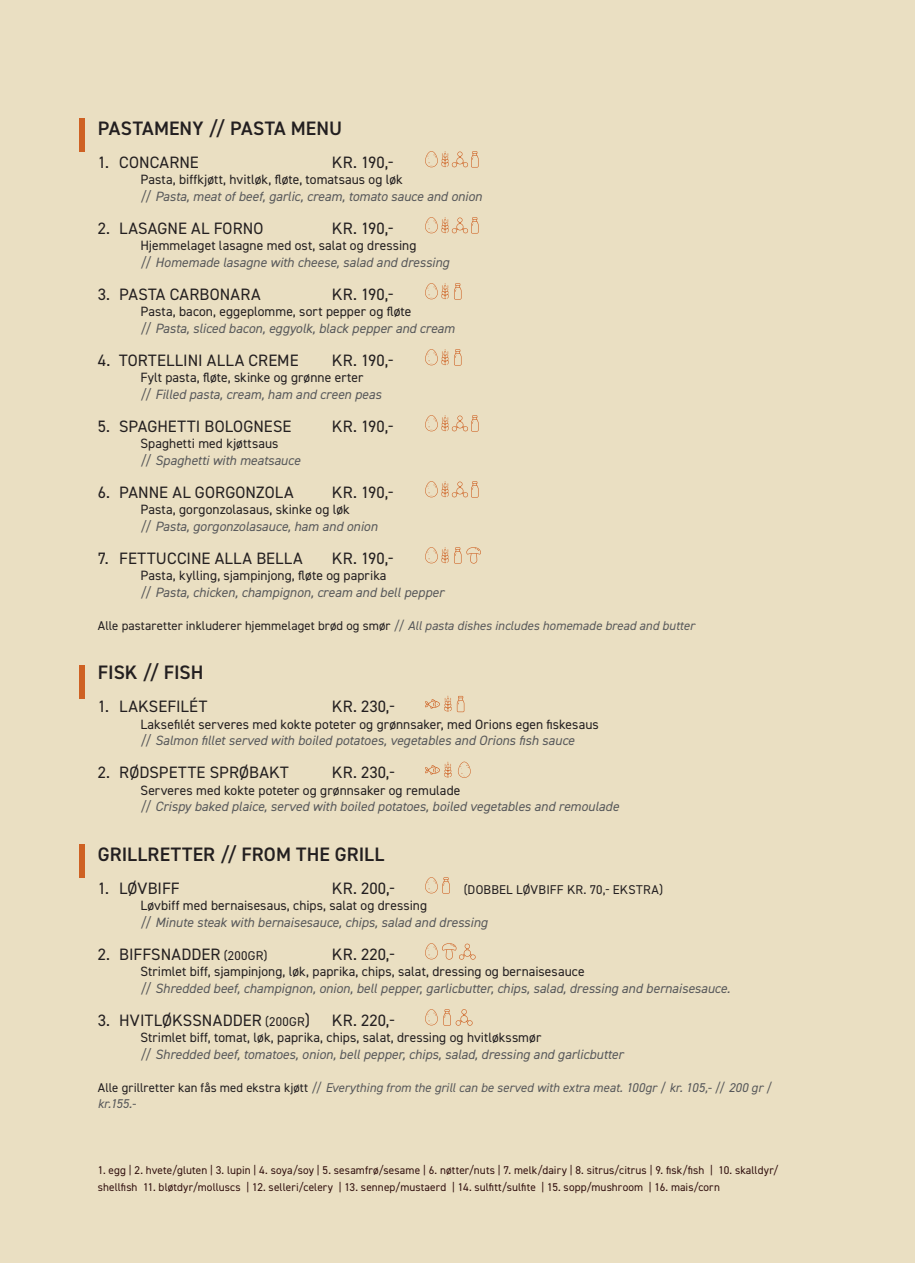
<style>
.page{position:relative;width:915px;height:1263px;background:#fff}
.page>*{position:absolute;margin:0;border:0;box-sizing:border-box;transform-origin:0 0}
.Små_overskrifter{font:600 19.5px "DIN2014";letter-spacing:.005em;color:#231f20}
.Meny_overskrift{font:16.5px "DIN2014";letter-spacing:.005em;color:#231f20}
.Menytekst_engelsk{font:italic 13.5px "DIN2014";color:#57585a}
.Menytekst_norsk{font:13.5px "DIN2014";letter-spacing:.005em;color:#231f20}
.Ekstrainfo{font:italic 12.75px/16.5px "DIN2014";color:#57585a}
.Ekstrainfo-2{font:12.75px "DIN2014";letter-spacing:.005em;color:#231f20}
.Meny_overskrift-2{font:12.75px "DIN2014";letter-spacing:.02em;color:#231f20}
.Allergener_smått{font:11.25px/16.5px "DIN2014";letter-spacing:.01em;color:#32110f}
.s1{font-style:italic;color:#57585a}
.s2{font-size:12.75px}
.s3{font-style:normal;color:#231f20}
</style>
<div class="page">
<div style="left:0;top:0;width:914px;height:1263px;background:#eadfc2"></div>
<div style="left:79px;top:118px;width:6px;height:33px;background:#ce6123"></div>
<div style="left:79px;top:665px;width:6px;height:33px;background:#ce6123"></div>
<div style="left:79px;top:844px;width:6px;height:33px;background:#ce6123"></div>
<svg style="left:425px;top:151px;width:53px;height:17px"></svg>
<svg style="left:425px;top:217px;width:53px;height:17px"></svg>
<svg style="left:425px;top:415px;width:53px;height:17px"></svg>
<svg style="left:425px;top:481px;width:53px;height:17px"></svg>
<svg style="left:425px;top:283px;width:23px;height:16px"></svg>
<svg style="left:454px;top:283px;width:7px;height:17px"></svg>
<svg style="left:425px;top:349px;width:23px;height:16px"></svg>
<svg style="left:454px;top:349px;width:7px;height:17px"></svg>
<svg style="left:425px;top:547px;width:23px;height:16px"></svg>
<svg style="left:454px;top:547px;width:27px;height:17px"></svg>
<svg style="left:425px;top:877px;width:24px;height:17px"></svg>
<svg style="left:425px;top:943px;width:51px;height:17px"></svg>
<svg style="left:425px;top:696px;width:39px;height:16px"></svg>
<svg style="left:458px;top:762px;width:12px;height:16px"></svg>
<svg style="left:425px;top:762px;width:26px;height:16px"></svg>
<svg style="left:425px;top:1009px;width:12px;height:16px"></svg>
<svg style="left:443px;top:1009px;width:30px;height:17px"></svg>
<p class="Små_overskrifter" style="left:98px;top:115px;width:245px">PASTAMENY // PASTA MENU</p>
<p class="Meny_overskrift" style="left:98px;top:152px;width:102px">1. CONCARNE</p>
<p class="Meny_overskrift" style="left:332px;top:152px;width:63px">KR. 190,-</p>
<p class="Menytekst_norsk" style="left:140px;top:171px;width:264px">Pasta, biffkjøtt, hvitløk, fløte, tomatsaus og løk</p>
<p class="Menytekst_engelsk" style="left:140px;top:187px;width:343px">// Pasta, meat of beef, garlic, cream, tomato sauce and onion</p>
<p class="Meny_overskrift" style="left:98px;top:218px;width:167px">2. LASAGNE AL FORNO</p>
<p class="Meny_overskrift" style="left:332px;top:218px;width:63px">KR. 190,-</p>
<p class="Menytekst_norsk" style="left:140px;top:237px;width:277px">Hjemmelaget lasagne med ost, salat og dressing</p>
<p class="Menytekst_engelsk" style="left:140px;top:253px;width:310px">// Homemade lasagne with cheese, salad and dressing</p>
<p class="Meny_overskrift" style="left:98px;top:284px;width:164px">3. PASTA CARBONARA</p>
<p class="Meny_overskrift" style="left:332px;top:284px;width:63px">KR. 190,-</p>
<p class="Menytekst_norsk" style="left:140px;top:303px;width:272px">Pasta, bacon, eggeplomme, sort pepper og fløte</p>
<p class="Menytekst_engelsk" style="left:140px;top:319px;width:316px">// Pasta, sliced bacon, eggyolk, black pepper and cream</p>
<p class="Meny_overskrift" style="left:98px;top:350px;width:202px">4. TORTELLINI ALLA CREME</p>
<p class="Meny_overskrift" style="left:332px;top:350px;width:63px">KR. 190,-</p>
<p class="Menytekst_norsk" style="left:140px;top:369px;width:224px">Fylt pasta, fløte, skinke og grønne erter</p>
<p class="Menytekst_engelsk" style="left:140px;top:385px;width:242px">// Filled pasta, cream, ham and creen peas</p>
<p class="Meny_overskrift" style="left:98px;top:416px;width:195px">5. SPAGHETTI BOLOGNESE</p>
<p class="Meny_overskrift" style="left:332px;top:416px;width:63px">KR. 190,-</p>
<p class="Menytekst_norsk" style="left:140px;top:435px;width:139px">Spaghetti med kjøttsaus</p>
<p class="Menytekst_engelsk" style="left:140px;top:451px;width:161px">// Spaghetti with meatsauce</p>
<p class="Meny_overskrift" style="left:98px;top:482px;width:197px">6. PANNE AL GORGONZOLA</p>
<p class="Meny_overskrift" style="left:332px;top:482px;width:63px">KR. 190,-</p>
<p class="Menytekst_norsk" style="left:140px;top:501px;width:211px">Pasta, gorgonzolasaus, skinke og løk</p>
<p class="Menytekst_engelsk" style="left:140px;top:517px;width:238px">// Pasta, gorgonzolasauce, ham and onion</p>
<p class="Meny_overskrift" style="left:98px;top:548px;width:206px">7. FETTUCCINE ALLA BELLA</p>
<p class="Meny_overskrift" style="left:332px;top:548px;width:63px">KR. 190,-</p>
<p class="Menytekst_norsk" style="left:140px;top:567px;width:247px">Pasta, kylling, sjampinjong, fløte og paprika</p>
<p class="Menytekst_engelsk" style="left:140px;top:583px;width:305px">// Pasta, chicken, champignon, cream and bell pepper</p>
<p class="Ekstrainfo-2" style="left:98px;top:617px;width:598px">Alle pastaretter inkluderer hjemmelaget brød og smør <span class="s1">// All pasta dishes includes homemade bread and butter</span></p>
<p class="Små_overskrifter" style="left:98px;top:659px;width:107px">FISK // FISH</p>
<p class="Meny_overskrift" style="left:98px;top:696px;width:111px">1. LAKSEFILÉT</p>
<p class="Meny_overskrift" style="left:332px;top:696px;width:64px">KR. 230,-</p>
<p class="Menytekst_norsk" style="left:140px;top:715px;width:459px">Laksefilét serveres med kokte poteter og grønnsaker, med Orions egen fiskesaus</p>
<p class="Menytekst_engelsk" style="left:140px;top:732px;width:435px">// Salmon fillet served with boiled potatoes, vegetables and Orions fish sauce</p>
<p class="Meny_overskrift" style="left:98px;top:762px;width:192px">2. RØDSPETTE SPRØBAKT</p>
<p class="Meny_overskrift" style="left:332px;top:762px;width:64px">KR. 230,-</p>
<p class="Menytekst_norsk" style="left:140px;top:781px;width:321px">Serveres med kokte poteter og grønnsaker og remulade</p>
<p class="Menytekst_engelsk" style="left:140px;top:798px;width:480px">// Crispy baked plaice, served with boiled potatoes, boiled vegetables and remoulade</p>
<p class="Små_overskrifter" style="left:98px;top:841px;width:287px">GRILLRETTER // FROM THE GRILL</p>
<p class="Meny_overskrift" style="left:98px;top:878px;width:83px">1. LØVBIFF</p>
<p class="Meny_overskrift" style="left:332px;top:878px;width:64px">KR. 200,-</p>
<p class="Meny_overskrift-2" style="left:463px;top:881px;width:201px">(DOBBEL LØVBIFF KR. 70,- EKSTRA)</p>
<p class="Menytekst_norsk" style="left:140px;top:897px;width:288px">Løvbiff med bernaisesaus, chips, salat og dressing</p>
<p class="Menytekst_engelsk" style="left:140px;top:913px;width:348px">// Minute steak with bernaisesauce, chips, salad and dressing</p>
<p class="Meny_overskrift" style="left:98px;top:944px;width:171px">2. BIFFSNADDER <span class="s2">(200GR)</span></p>
<p class="Meny_overskrift" style="left:332px;top:944px;width:64px">KR. 220,-</p>
<p class="Menytekst_norsk" style="left:140px;top:963px;width:445px">Strimlet biff, sjampinjong, løk, paprika, chips, salat, dressing og bernaisesauce</p>
<p class="Menytekst_engelsk" style="left:140px;top:979px;width:591px">// Shredded beef, champignon, onion, bell pepper, garlicbutter, chips, salad, dressing and bernaisesauce.</p>
<p class="Meny_overskrift" style="left:98px;top:1010px;width:213px">3. HVITLØKSSNADDER <span class="s2">(200GR</span>)</p>
<p class="Meny_overskrift" style="left:332px;top:1010px;width:64px">KR. 220,-</p>
<p class="Menytekst_norsk" style="left:140px;top:1029px;width:402px">Strimlet biff, tomat, løk, paprika, chips, salat, dressing og hvitløkssmør</p>
<p class="Menytekst_engelsk" style="left:140px;top:1045px;width:484px">// Shredded beef, tomatoes, onion, bell pepper, chips, salad, dressing and garlicbutter</p>
<p class="Ekstrainfo" style="left:98px;top:1079px;width:675px"><span class="s3">Alle grillretter kan fås med ekstra kjøtt</span> // Everything from the grill can be served with extra meat. 100gr / kr. 105,- // 200 gr / kr.155.-</p>
<p class="Allergener_smått" style="left:98px;top:1162px;width:682px">1. egg | 2. hvete/gluten | 3. lupin | 4. soya/soy | 5. sesamfrø/sesame | 6. nøtter/nuts | 7. melk/dairy | 8. sitrus/citrus | 9. fisk/fish | 10. skalldyr/ shellfish 11. bløtdyr/molluscs | 12. selleri/celery | 13. sennep/mustaerd | 14. sulfitt/sulfite | 15. sopp/mushroom | 16. mais/corn</p>
</div>
